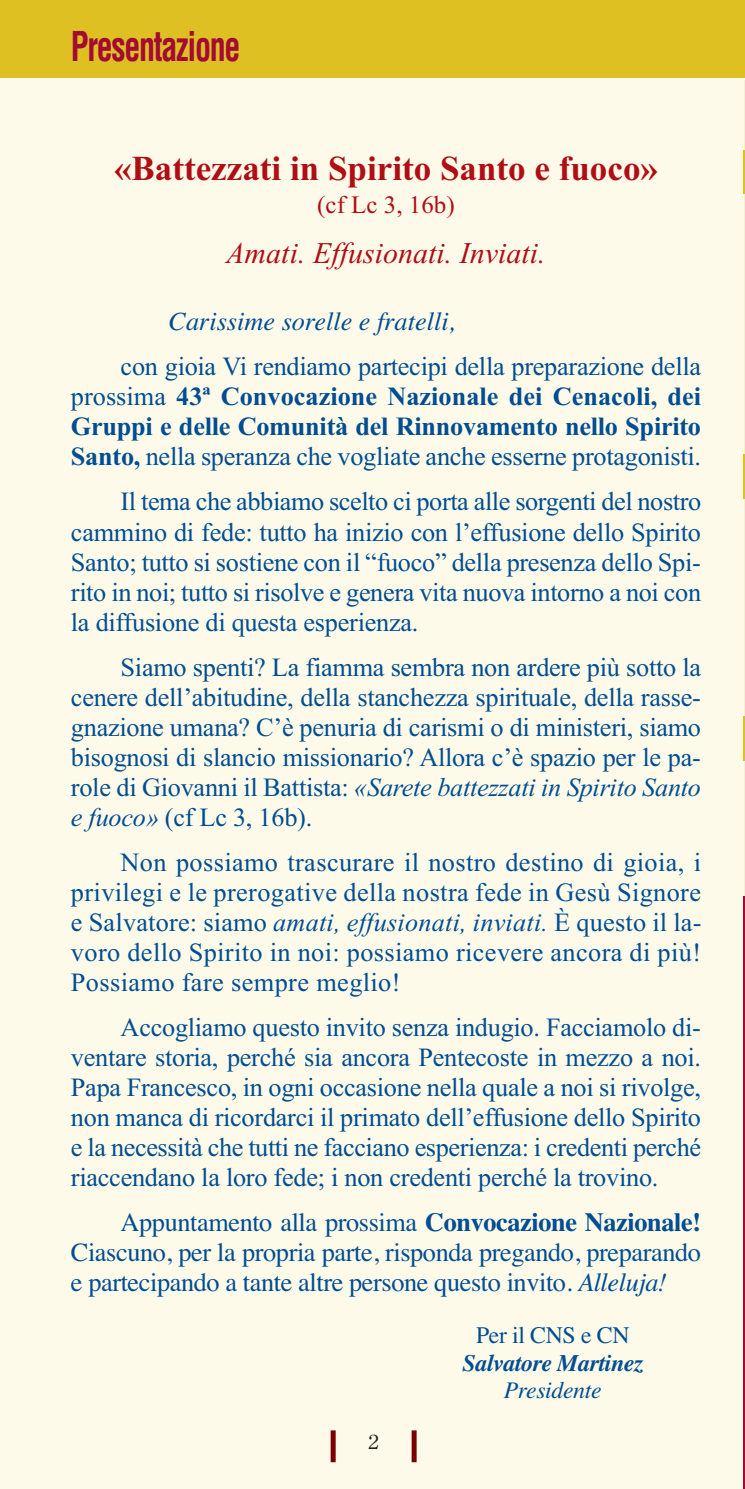
<style>
.page{position:relative;width:745px;height:1489px;background:#fff}
.page>*{position:absolute;margin:0;border:0;box-sizing:border-box;transform-origin:0 0}
.t1{font:700 condensed 40px "Helvetica";letter-spacing:-.04em;color:#a30a34;scale:.8 1}
.t2{font:700 35px "Times New Roman";color:#b00d15}
.t3{font:italic 30px "Times New Roman";color:#b00d15}
.t4{font:26.25px/30px "Times New Roman";letter-spacing:-.01em;color:#004d91;text-align:justify}
.t5{font:26.25px/30px "Times";letter-spacing:-.015em;color:#004d91;text-align:justify}
.t6{font:italic 26.25px "Times";color:#004d91}
.t7{font:25px "Times New Roman";color:#b00d15}
.t8{font:italic 700 23.75px "Times";letter-spacing:-.015em;color:#004d91}
.t9{font:23.75px "Times";letter-spacing:-.015em;color:#004d91}
.t10{font:italic 23.75px "Times";letter-spacing:-.015em;color:#004d91}
.s1{font-weight:700}
.s2{font-style:italic}
</style>
<div class="page">
<div style="left:0;top:54px;width:743px;height:1434px;background:#fefae9"></div>
<div style="left:330px;top:1430px;width:5px;height:31px;background:#790100"></div>
<div style="left:411px;top:1430px;width:5px;height:31px;background:#790100"></div>
<div style="left:0;top:0;width:744px;height:78px;background:#dec023"></div>
<svg style="left:743px;top:150px;width:1px;height:43px"></svg>
<svg style="left:743px;top:454px;width:1px;height:44px"></svg>
<svg style="left:743px;top:716px;width:1px;height:44px"></svg>
<hr style="left:742px;top:896px;width:2px;height:592px;background:#a30a34">
<h1 class="t1" style="left:71px;top:24px;width:213px">Presentazione</h1>
<h2 class="t2" style="left:114px;top:148px;width:545px">«Battezzati in Spirito Santo e fuoco»</h2>
<p class="t7" style="left:317px;top:189px;width:139px">(cf Lc 3, 16b)</p>
<p class="t3" style="left:226px;top:235px;width:321px">Amati. Effusionati. Inviati.</p>
<p class="t6" style="left:168px;top:306px;width:288px">Carissime sorelle e fratelli,</p>
<p class="t4" style="left:71px;top:351px;width:631px;text-indent:50px">con gioia Vi rendiamo partecipi della preparazione della prossima <span class="s1">43ª Convocazione Nazionale dei Cenacoli, dei Gruppi e delle Comunità del Rinnovamento nello Spirito Santo,</span> nella speranza che vogliate anche esserne protagonisti.</p>
<p class="t4" style="left:71px;top:486px;width:631px;text-indent:50px">Il tema che abbiamo scelto ci porta alle sorgenti del nostro cammino di fede: tutto ha inizio con l’effusione dello Spirito Santo; tutto si sostiene con il “fuoco” della presenza dello Spi&shy;rito in noi; tutto si risolve e genera vita nuova intorno a noi con la diffusione di questa esperienza.</p>
<p class="t4" style="left:71px;top:651px;width:631px;text-indent:50px">Siamo spenti? La fiamma sembra non ardere più sotto la cenere dell’abitudine, della stanchezza spirituale, della rasse&shy;gnazione umana? C’è penuria di carismi o di ministeri, siamo bisognosi di slancio missionario? Allora c’è spazio per le pa&shy;role di Giovanni il Battista: <span class="s2">«Sarete battezzati in Spirito Santo e fuoco»</span> (cf Lc 3, 16b).</p>
<p class="t4" style="left:71px;top:846px;width:631px;text-indent:50px">Non possiamo trascurare il nostro destino di gioia, i privilegi e le prerogative della nostra fede in Gesù Signore e Salvatore: siamo <span class="s2">amati, effusionati, inviati.</span> È questo il la&shy;voro dello Spirito in noi: possiamo ricevere ancora di più!<br>Possiamo fare sempre meglio!</p>
<p class="t4" style="left:71px;top:1011px;width:631px;text-indent:50px">Accogliamo questo invito senza indugio. Facciamolo di&shy;ventare storia, perché sia ancora Pentecoste in mezzo a noi.<br>Papa Francesco, in ogni occasione nella quale a noi si rivolge, non manca di ricordarci il primato dell’effusione dello Spirito e la necessità che tutti ne facciano esperienza: i credenti perché riaccendano la loro fede; i non credenti perché la trovino.</p>
<p class="t5" style="left:71px;top:1206px;width:631px;text-indent:50px">Appuntamento alla prossima <span class="s1">Convocazione Nazionale!<br></span>Ciascuno, per la propria parte, risponda pregando, preparando e partecipando a tante altre persone questo invito. <span class="s2">Alleluja!</span></p>
<p class="t9" style="left:475px;top:1321px;width:155px">Per il CNS e CN</p>
<p class="t8" style="left:462px;top:1348px;width:182px">Salvatore Martinez</p>
<p class="t10" style="left:503px;top:1376px;width:99px">Presidente</p>
</div>
